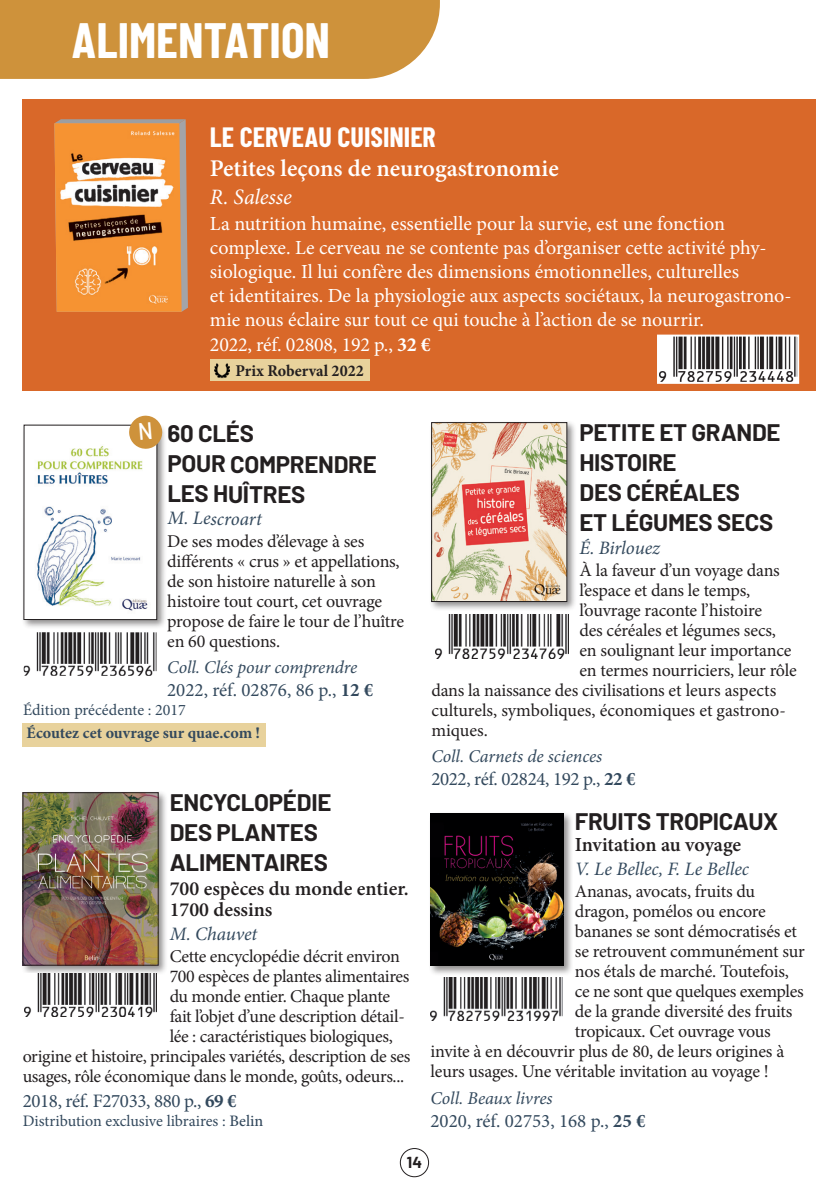
<style>
.page{position:relative;width:840px;height:1191px;background:#fff}
.page>*{position:absolute;margin:0;border:0;box-sizing:border-box;transform-origin:0 0}
.t1{font:700 49.8px "Barlow Condensed";color:#fff}
.Titre_encadré{font:700 28px "Barlow Condensed";color:#fff}
.Titre{font:700 24px/30px "Barlow";letter-spacing:-.01em;color:#231f20}
.Sous_titre_encadré{font:600 24px "Minion Pro";color:#fff}
.auteur_encadré{font:italic 22px "Minion Pro";letter-spacing:-.005em;color:#fff}
.résumé_encadré{font:20px/24px "Minion Pro";color:#fff}
.sous-titre_2_lignes{font:600 20px/21px "Minion Pro";color:#231f20}
.caractéristiques_encadré{font:20px "Minion Pro";letter-spacing:-.01em;color:#fff}
.Sous_titre{font:600 20px "Minion Pro";letter-spacing:-.005em;color:#231f20}
.Caractéristiques{font:19px "Minion Pro";letter-spacing:-.02em;color:#33495d}
.Caractéristiques-2{font:19px "Minion Pro";color:#33495d}
.auteur_3lignes{font:italic 19px "Minion Pro";letter-spacing:-.005em;color:#33495d}
.Auteur{font:italic 19px "Minion Pro";letter-spacing:.005em;color:#33495d}
.Résumé{font:18px/20px "Minion Pro";letter-spacing:-.015em;color:#231f20}
.Collection{font:italic 18px "Minion Pro";letter-spacing:-.005em;color:#33495d}
.Prix{font:700 16.4px "Minion Pro";color:#231f20}
.Caractéristiques-3{font:16px "Minion Pro";letter-spacing:-.005em;color:#33495d}
.Caractéristiques-4{font:700 16px "Minion Pro";color:#33495d}
.Prix-2{font:16px "Minion Pro";color:#33495d}
.t2{font:700 16px "Barlow";color:#231f20}
.s1{font-weight:700}
.s2{font-weight:500}
</style>
<div class="page">
<div style="left:400px;top:1148px;width:28px;height:29px;border:1px solid #231f20;border-radius:50%"></div>
<div style="left:23px;top:99px;width:792px;height:292px;background:#d96829"></div>
<div style="left:22px;top:723px;width:243px;height:23px;background:#e8d29c"></div>
<svg style="left:55px;top:119px;width:133px;height:193px;background:#aa9991"></svg>
<img style="left:54px;top:123px;width:127px;height:189px">
<div style="left:21px;top:423px;width:146px;height:206px;background:#231f20;opacity:.5"></div>
<img style="left:26px;top:427px;width:129px;height:191px">
<div style="left:24px;top:425px;width:133px;height:195px;border:1px solid #231f20"></div>
<img style="left:24px;top:632px;width:132px;height:44px">
<div style="left:429px;top:420px;width:148px;height:191px;background:#231f20;opacity:.5"></div>
<img style="left:433px;top:424px;width:131px;height:175px">
<div style="left:431px;top:422px;width:135px;height:179px;border:1px solid #231f20"></div>
<img style="left:435px;top:615px;width:132px;height:43px">
<div style="left:21px;top:790px;width:147px;height:184px;background:#231f20;opacity:.5"></div>
<img style="left:25px;top:794px;width:131px;height:169px">
<div style="left:23px;top:792px;width:135px;height:173px;border:1px solid #231f20"></div>
<img style="left:24px;top:973px;width:132px;height:43px">
<div style="left:428px;top:811px;width:145px;height:164px;background:#231f20;opacity:.5"></div>
<img style="left:430px;top:813px;width:133px;height:152px">
<img style="left:430px;top:977px;width:132px;height:43px">
<div style="left:0;top:0;width:439px;height:79px;background:#ce923b"></div>
<div style="left:210px;top:359px;width:159px;height:21px;background:#e8d29c"></div>
<img style="left:214px;top:363px;width:16px;height:15px">
<svg style="left:657px;top:334px;width:142px;height:50px;background:#aca9a8"></svg>
<svg style="left:128px;top:415px;width:35px;height:34px"></svg>
<p class="t1" style="left:71px;top:9px;width:260px">ALIMENTATION</p>
<p class="Titre_encadré" style="left:210px;top:120px;width:227px">LE CERVEAU CUISINIER</p>
<p class="Sous_titre_encadré" style="left:210px;top:152px;width:350px">Petites leçons de neurogastronomie</p>
<p class="auteur_encadré" style="left:210px;top:181px;width:84px">R. Salesse</p>
<p class="résumé_encadré" style="left:210px;top:212px;width:583px">La nutrition humaine, essentielle pour la survie, est une fonction complexe. Le cerveau ne se contente pas d’organiser cette activité phy&shy;siologique. Il lui confère des dimensions émotionnelles, culturelles<br>et identitaires. De la physiologie aux aspects sociétaux, la neurogastrono&shy;mie nous éclaire sur tout ce qui touche à l’action de se nourrir.</p>
<p class="caractéristiques_encadré" style="left:210px;top:331px;width:222px">2022, réf. 02808, 192 p., <span class="s1">32 €</span></p>
<p class="Prix" style="left:235px;top:359px;width:130px">Prix Roberval 2022</p>
<p class="Titre" style="left:167px;top:419px;width:211px">60 CLÉS<br>POUR COMPRENDRE<br>LES HUÎTRES</p>
<p class="auteur_3lignes" style="left:167px;top:505px;width:96px">M. Lescroart</p>
<p class="Résumé" style="left:167px;top:531px;width:238px">De ses modes d’élevage à ses différents « crus » et appellations, de son histoire naturelle à son histoire tout court, cet ouvrage propose de faire le tour de l’huître en 60 questions.</p>
<p class="Collection" style="left:167px;top:655px;width:191px">Coll. Clés pour comprendre</p>
<p class="Caractéristiques-2" style="left:167px;top:677px;width:207px">2022, réf. 02876, 86 p., <span class="s1">12 €</span></p>
<p class="Prix-2" style="left:23px;top:699px;width:164px">Édition précédente : 2017</p>
<p class="Caractéristiques-4" style="left:26px;top:722px;width:235px">Écoutez cet ouvrage sur quae.com !</p>
<p class="Titre" style="left:169px;top:787px;width:163px">ENCYCLOPÉDIE<br>DES PLANTES<br>ALIMENTAIRES</p>
<p class="sous-titre_2_lignes" style="left:169px;top:877px;width:240px">700 espèces du monde entier.<br>1700 dessins</p>
<p class="auteur_3lignes" style="left:169px;top:920px;width:89px">M. Chauvet</p>
<p class="Résumé" style="left:169px;top:946px;width:232px">Cette encyclopédie décrit environ</p>
<p class="Résumé" style="left:169px;top:966px;width:241px">700 espèces de plantes alimentaires</p>
<p class="Résumé" style="left:169px;top:986px;width:222px">du monde entier. Chaque plante</p>
<p class="Résumé" style="left:169px;top:1006px;width:236px">fait l’objet d’une description détail-</p>
<p class="Résumé" style="left:169px;top:1026px;width:224px">lée : caractéristiques biologiques,</p>
<p class="Résumé" style="left:23px;top:1046px;width:389px">origine et histoire, principales variétés, description de ses</p>
<p class="Résumé" style="left:23px;top:1066px;width:383px">usages, rôle économique dans le monde, goûts, odeurs...</p>
<p class="Caractéristiques" style="left:23px;top:1088px;width:215px">2018, réf. F27033, 880 p., <span class="s1">69 €</span></p>
<p class="Caractéristiques-3" style="left:23px;top:1110px;width:242px">Distribution exclusive libraires : <span class="s2">Belin</span></p>
<p class="Titre" style="left:579px;top:417px;width:203px">PETITE ET GRANDE<br>HISTOIRE<br>DES CÉRÉALES<br>ET LÉGUMES SECS</p>
<p class="auteur_3lignes" style="left:579px;top:534px;width:82px">É. Birlouez</p>
<p class="Résumé" style="left:579px;top:560px;width:202px">À la faveur d’un voyage dans</p>
<p class="Résumé" style="left:579px;top:580px;width:172px">l’espace et dans le temps,</p>
<p class="Résumé" style="left:579px;top:600px;width:184px">l’ouvrage raconte l’histoire</p>
<p class="Résumé" style="left:579px;top:620px;width:198px">des céréales et légumes secs,</p>
<p class="Résumé" style="left:579px;top:640px;width:213px">en soulignant leur importance</p>
<p class="Résumé" style="left:579px;top:660px;width:219px">en termes nourriciers, leur rôle</p>
<p class="Résumé" style="left:431px;top:680px;width:346px">dans la naissance des civilisations et leurs aspects</p>
<p class="Résumé" style="left:431px;top:700px;width:356px">culturels, symboliques, économiques et gastrono-</p>
<p class="Résumé" style="left:431px;top:720px;width:58px">miques.</p>
<p class="Collection" style="left:431px;top:744px;width:172px">Coll. Carnets de sciences</p>
<p class="Caractéristiques" style="left:431px;top:766px;width:206px">2022, réf. 02824, 192 p., <span class="s1">22 €</span></p>
<p class="Titre" style="left:574px;top:806px;width:205px">FRUITS TROPICAUX</p>
<p class="Sous_titre" style="left:574px;top:830px;width:168px">Invitation au voyage</p>
<p class="Auteur" style="left:574px;top:855px;width:176px">V. Le Bellec, F. Le Bellec</p>
<p class="Résumé" style="left:574px;top:881px;width:182px">Ananas, avocats, fruits du</p>
<p class="Résumé" style="left:574px;top:901px;width:192px">dragon, pomélos ou encore</p>
<p class="Résumé" style="left:574px;top:921px;width:224px">bananes se sont démocratisés et</p>
<p class="Résumé" style="left:574px;top:941px;width:231px">se retrouvent communément sur</p>
<p class="Résumé" style="left:574px;top:961px;width:215px">nos étals de marché. Toutefois,</p>
<p class="Résumé" style="left:574px;top:981px;width:230px">ce ne sont que quelques exemples</p>
<p class="Résumé" style="left:574px;top:1001px;width:219px">de la grande diversité des fruits</p>
<p class="Résumé" style="left:574px;top:1021px;width:197px">tropicaux. Cet ouvrage vous</p>
<p class="Résumé" style="left:430px;top:1041px;width:355px">invite à en découvrir plus de 80, de leurs origines à</p>
<p class="Résumé" style="left:430px;top:1061px;width:339px">leurs usages. Une véritable invitation au voyage !</p>
<p class="Collection" style="left:430px;top:1085px;width:123px">Coll. Beaux livres</p>
<p class="Caractéristiques-2" style="left:430px;top:1107px;width:216px">2020, réf. 02753, 168 p., <span class="s1">25 €</span></p>
<p class="t2" style="left:406px;top:1152px;width:17px">14</p>
</div>
